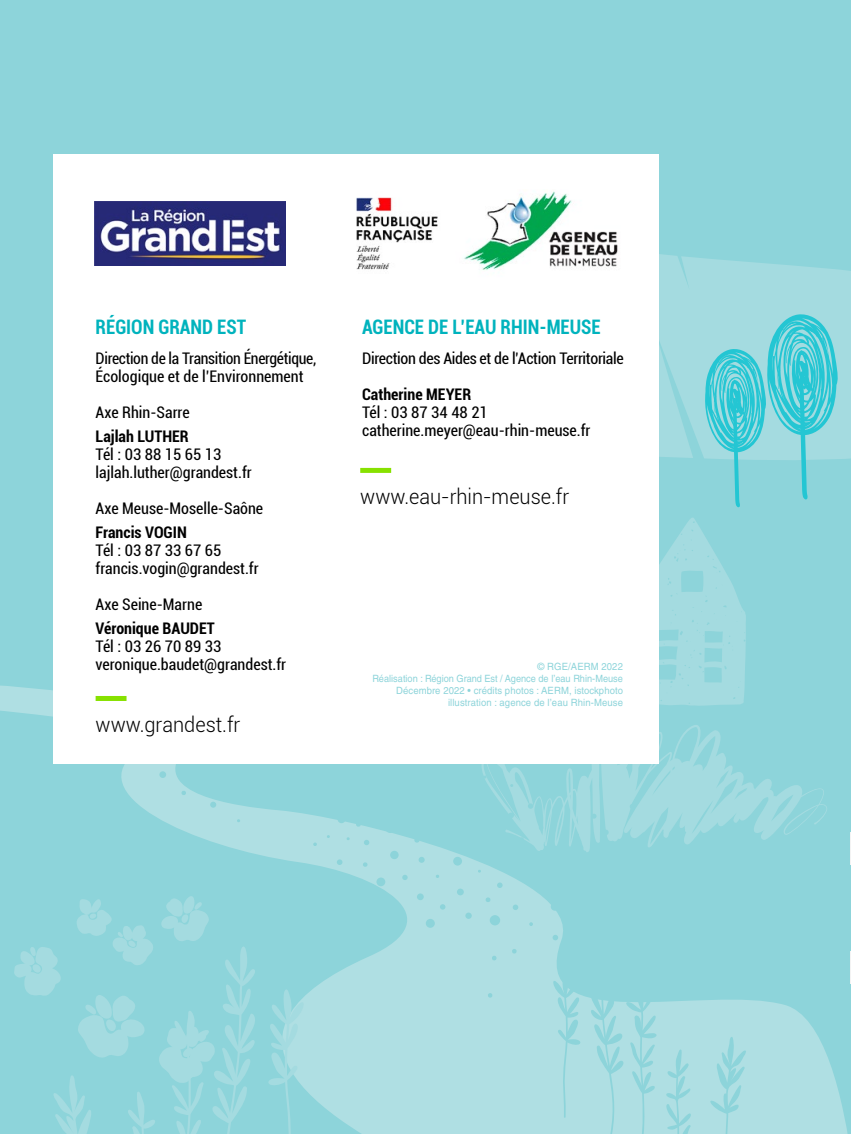
<style>
.page{position:relative;width:851px;height:1134px;background:#fff}
.page>*{position:absolute;margin:0;border:0;box-sizing:border-box;transform-origin:0 0}
.t1{font:300 21px "Roboto";color:#000;scale:.95 1}
.t2{font:700 condensed 20px "Roboto";color:#00b3bd;scale:.95 1}
.t3{font:condensed 16px/18px "Roboto";color:#000}
.t4{font:condensed 16px/18px "Roboto";letter-spacing:-.02em;color:#000}
.t5{font:700 condensed 16px "Roboto";color:#000}
.t6{font:10px/12px "Helvetica LT Std";letter-spacing:.01em;color:#8dd4da;text-align:right;scale:.95 1}
</style>
<div class="page">
<div style="left:0;top:0;width:850px;height:1134px;background:#8dd4da"></div>
<svg style="left:658px;top:238px;width:192px;height:76px;fill:#a4dbe0"></svg>
<svg style="left:658px;top:314px;width:192px;height:371px"></svg>
<svg style="left:0;top:685px;width:848px;height:449px;fill:#afdfe3"></svg>
<svg style="left:705px;top:1036px;width:42px;height:98px"></svg>
<svg style="left:588px;top:998px;width:105px;height:136px"></svg>
<svg style="left:550px;top:998px;width:32px;height:120px"></svg>
<svg style="left:658px;top:709px;width:169px;height:144px"></svg>
<svg style="left:266px;top:998px;width:42px;height:136px"></svg>
<svg style="left:14px;top:896px;width:244px;height:238px"></svg>
<svg style="left:123px;top:726px;width:642px;height:272px"></svg>
<div style="left:53px;top:154px;width:605px;height:609px;background:#fff"></div>
<img style="left:356px;top:197px;width:82px;height:73px">
<img style="left:464px;top:191px;width:154px;height:79px">
<div style="left:360px;top:468px;width:31px;height:5px;background:#87e100"></div>
<div style="left:96px;top:696px;width:30px;height:5px;background:#87e100"></div>
<img style="left:94px;top:201px;width:192px;height:64px">
<hr style="left:850px;top:832px;width:1px;height:32px;background:#f3f3f3">
<hr style="left:850px;top:952px;width:1px;height:32px;background:#f3f3f3">
<p class="t2" style="left:96px;top:312px;width:160px">RÉGION GRAND EST</p>
<p class="t4" style="left:96px;top:348px;width:222px">Direction de la Transition Énergétique,<br>Écologique et de l’Environnement</p>
<p class="t3" style="left:96px;top:402px;width:96px">Axe Rhin-Sarre</p>
<p class="t5" style="left:96px;top:425px;width:95px">Lajlah LUTHER</p>
<p class="t3" style="left:96px;top:444px;width:158px">Tél : 03 88 15 65 13 lajlah.luther@grandest.fr</p>
<p class="t3" style="left:96px;top:498px;width:169px">Axe Meuse-Moselle-Saône</p>
<p class="t5" style="left:96px;top:521px;width:93px">Francis VOGIN</p>
<p class="t3" style="left:96px;top:540px;width:164px">Tél : 03 87 33 67 65 francis.vogin@grandest.fr</p>
<p class="t3" style="left:96px;top:594px;width:108px">Axe Seine-Marne</p>
<p class="t5" style="left:96px;top:617px;width:121px">Véronique BAUDET</p>
<p class="t3" style="left:96px;top:636px;width:192px">Tél : 03 26 70 89 33 veronique.baudet@grandest.fr</p>
<h1 class="t1" style="left:96px;top:710px;width:154px">www.grandest.fr</h1>
<p class="t2" style="left:362px;top:312px;width:253px">AGENCE DE L’EAU RHIN-MEUSE</p>
<p class="t4" style="left:362px;top:348px;width:263px">Direction des Aides et de l’Action Territoriale</p>
<p class="t5" style="left:362px;top:383px;width:111px">Catherine MEYER</p>
<p class="t3" style="left:362px;top:402px;width:230px">Tél : 03 87 34 48 21 catherine.meyer@eau-rhin-meuse.fr</p>
<h1 class="t1" style="left:360px;top:482px;width:221px">www.eau-rhin-meuse.fr</h1>
<p class="t6" style="left:372px;top:660px;width:265px">© RGE/AERM 2022<br>Réalisation : Région Grand Est / Agence de l’eau Rhin-Meuse Décembre 2022 • crédits photos : AERM, istockphoto illustration : agence de l’eau Rhin-Meuse</p>
</div>
